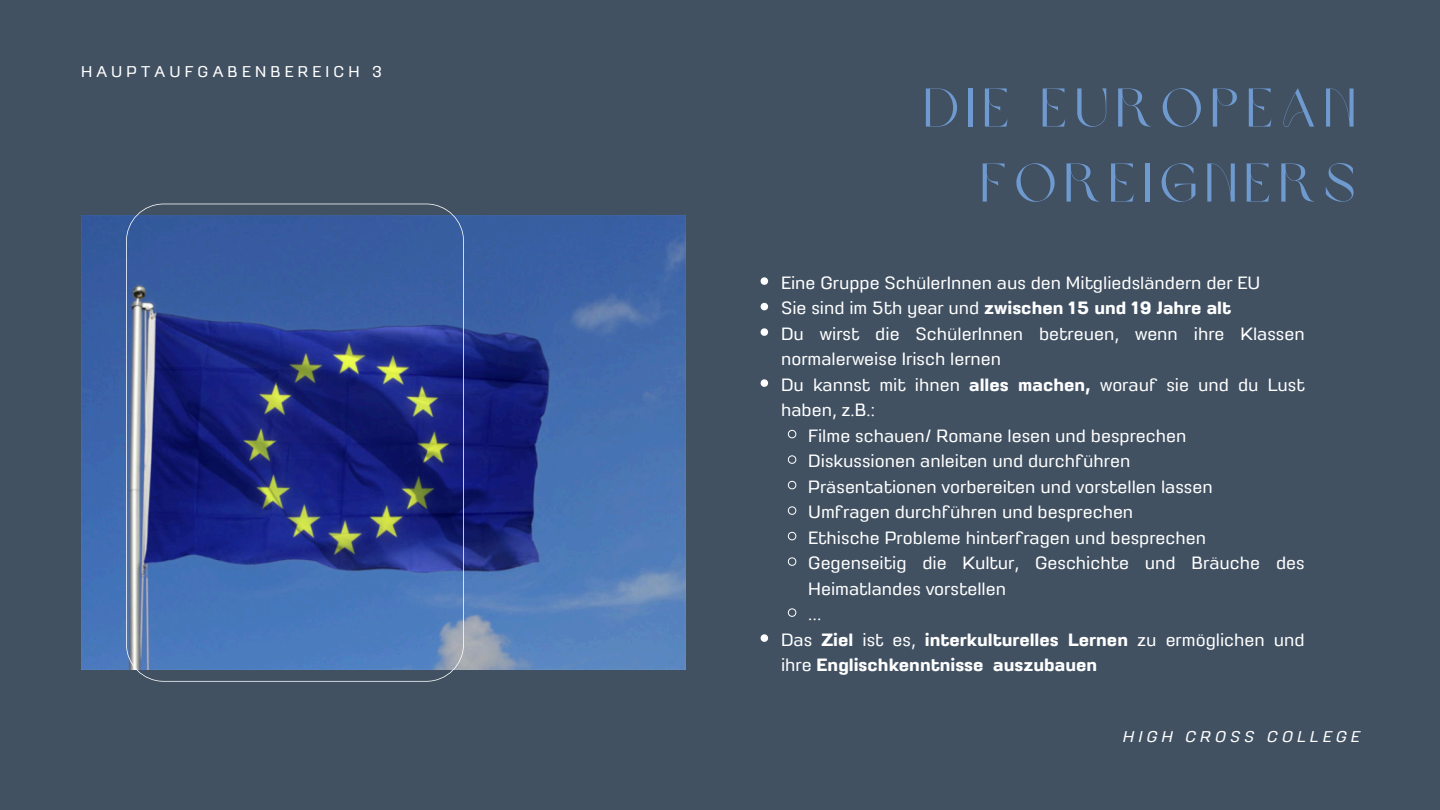
<style>
.page{position:relative;width:1440px;height:810px;background:#415162}
.page>*{position:absolute;margin:0;border:0;box-sizing:border-box;transform-origin:0 0}
.t1{font:54px/75px "Brown Sugar";letter-spacing:.15em;color:#6f9ad0;text-align:right}
.t2{font:16px/25.5px "Petchlamoon";color:#fff}
.t3{font:700 16px/25.5px "Petchlamoon";color:#fff}
.t4{font:14px "Petchlamoon";letter-spacing:.3em;color:#fff}
.t5{font:italic 14px "Petchlamoon";letter-spacing:.3em;color:#fff}
.s1{font-weight:400}
.s2{font-weight:700}
</style>
<div class="page">
<img style="left:81px;top:215px;width:605px;height:454px">
<svg style="left:126px;top:204px;width:338px;height:477px;background:#385093"></svg>
<svg style="left:761px;top:277px;width:7px;height:8px"></svg>
<svg style="left:761px;top:303px;width:7px;height:7px"></svg>
<svg style="left:761px;top:328px;width:7px;height:8px"></svg>
<svg style="left:761px;top:379px;width:7px;height:8px"></svg>
<svg style="left:787px;top:429px;width:10px;height:10px"></svg>
<svg style="left:787px;top:455px;width:10px;height:9px"></svg>
<svg style="left:787px;top:480px;width:10px;height:10px"></svg>
<svg style="left:787px;top:506px;width:10px;height:9px"></svg>
<svg style="left:787px;top:531px;width:10px;height:10px"></svg>
<svg style="left:787px;top:557px;width:10px;height:9px"></svg>
<svg style="left:787px;top:608px;width:10px;height:9px"></svg>
<svg style="left:761px;top:634px;width:7px;height:8px"></svg>
<p class="t4" style="left:81px;top:64px;width:302px">HAUPTAUFGABENBEREICH 3</p>
<p class="t1" style="left:924px;top:76px;width:433px">DIE EUROPEAN<br>FOREIGNERS</p>
<p class="t2" style="left:781px;top:270px;width:481px">Eine Gruppe SchülerInnen aus den Mitgliedsländern der EU</p>
<p class="t3" style="left:781px;top:296px;width:452px"><span class="s1">Sie sind im 5th year und</span> zwischen 15 und 19 Jahre alt</p>
<p class="t2" style="left:781px;top:321px;width:525px">Du wirst die SchülerInnen betreuen, wenn ihre Klassen normalerweise Irisch lernen</p>
<p class="t2" style="left:781px;top:372px;width:525px">Du kannst mit ihnen <span class="s2">alles machen,</span> worauf sie und du Lust haben, z.B.:</p>
<p class="t2" style="left:808px;top:423px;width:380px">Filme schauen/ Romane lesen und besprechen</p>
<p class="t2" style="left:808px;top:449px;width:324px">Diskussionen anleiten und durchführen</p>
<p class="t2" style="left:808px;top:474px;width:406px">Präsentationen vorbereiten und vorstellen lassen</p>
<p class="t2" style="left:808px;top:500px;width:327px">Umfragen durchführen und besprechen</p>
<p class="t2" style="left:808px;top:525px;width:399px">Ethische Probleme hinterfragen und besprechen</p>
<p class="t2" style="left:808px;top:551px;width:498px">Gegenseitig die Kultur, Geschichte und Bräuche des<br>Heimatlandes vorstellen</p>
<p class="t2" style="left:808px;top:602px;width:15px">…</p>
<p class="t3" style="left:781px;top:627px;width:525px"><span class="s1">Das</span> Ziel <span class="s1">ist es,</span> interkulturelles Lernen <span class="s1">zu ermöglichen und ihre</span> Englischkenntnisse auszubauen</p>
<p class="t5" style="left:1122px;top:729px;width:238px">HIGH CROSS COLLEGE</p>
</div>
